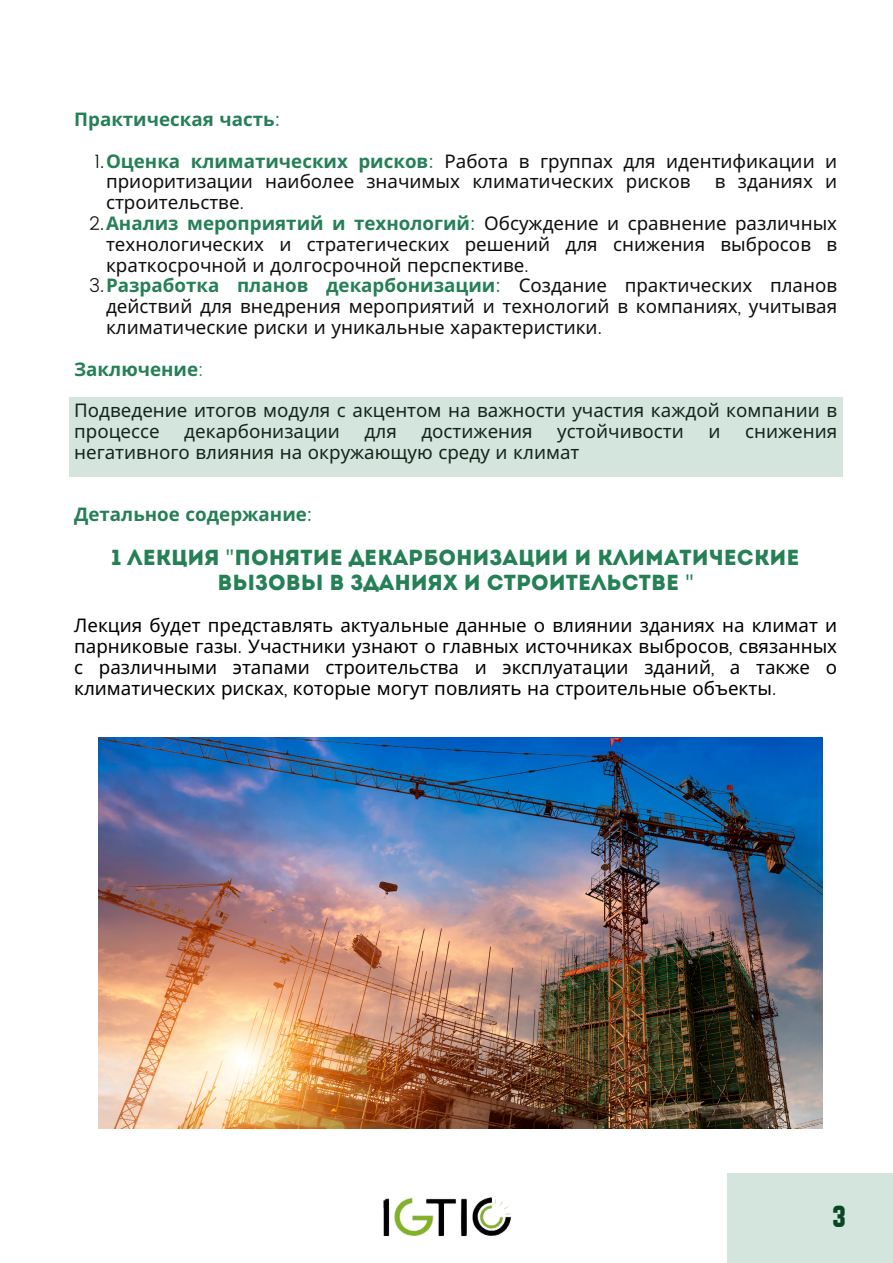
<style>
.page{position:relative;width:893px;height:1263px;background:#fff}
.page>*{position:absolute;margin:0;border:0;box-sizing:border-box;transform-origin:0 0}
.t1{font:31.35px "Cheddar";color:#013919}
.t2{font:21.75px/24.2px "Intro";color:#258056;text-align:center}
.t3{font:18.75px/20.9px "Noto Sans";color:#100f0d}
.t4{font:18.75px/20.9px "Noto Sans";color:#000;text-align:justify}
.t5{font:700 18.75px "Noto Sans";color:#258056}
.s1{font-family:"Poppins";font-weight:400}
.s2{font-family:"Poppins";font-weight:300}
.s3{font-weight:700;color:#258056}
.s4{font-family:"Poppins";color:#258056}
.s5{font-family:"Noto Sans"}
</style>
<div class="page">
<img style="left:383px;top:1197px;width:129px;height:40px">
<div style="left:728px;top:1174px;width:165px;height:89px;background:#d3e5dd"></div>
<div style="left:69px;top:397px;width:773px;height:80px;background:#d3e5dd"></div>
<img style="left:98px;top:738px;width:724px;height:390px">
<p class="t5" style="left:74px;top:106px;width:208px">Практическая часть<span class="s1">:</span></p>
<p class="t3" style="left:106px;top:150px;width:732px;text-indent:-11px"><span class="s2">1.</span><span class="s3">Оценка климатических рисков</span><span class="s4">:</span> Работа в группах для идентификации и приоритизации наиболее значимых климатических рисков</p>
<p class="t3" style="left:715px;top:171px;width:124px">в зданиях и</p>
<p class="t3" style="left:106px;top:191px;width:139px">строительстве<span class="s2">.</span></p>
<p class="t3" style="left:106px;top:212px;width:732px;text-align:justify;text-indent:-17px"><span class="s2">2.</span><span class="s3">Анализ мероприятий и технологий</span><span class="s4">:</span> Обсуждение и сравнение различных технологических и стратегических решений для снижения выбросов в краткосрочной и долгосрочной перспективе<span class="s2">.</span></p>
<p class="t3" style="left:106px;top:275px;width:732px;text-align:justify;text-indent:-17px"><span class="s2">3.</span><span class="s3">Разработка планов декарбонизации</span><span class="s4">:</span> Создание практических планов действий для внедрения мероприятий и технологий в компаниях<span class="s2">,</span> учитывая климатические риски и уникальные характеристики<span class="s2">.</span></p>
<p class="t5" style="left:74px;top:356px;width:131px">Заключение<span class="s2">:</span></p>
<p class="t3" style="left:74px;top:400px;width:764px">Подведение итогов модуля с акцентом на важности участия каждой компании в процессе</p>
<p class="t3" style="left:184px;top:420px;width:157px">декарбонизации</p>
<p class="t3" style="left:364px;top:420px;width:34px">для</p>
<p class="t3" style="left:421px;top:420px;width:113px">достижения</p>
<p class="t3" style="left:557px;top:420px;width:128px">устойчивости</p>
<p class="t3" style="left:708px;top:420px;width:14px">и</p>
<p class="t3" style="left:745px;top:420px;width:94px">снижения</p>
<p class="t3" style="left:74px;top:441px;width:507px">негативного влияния на окружающую среду и климат</p>
<p class="t5" style="left:74px;top:501px;width:240px">Детальное содержание<span class="s1">:</span></p>
<p class="t2" style="left:112px;top:548px;width:689px">1 Лекция <span class="s5">"</span>Понятие декарбонизации и климатические вызовы в зданиях и строительстве <span class="s5">"</span></p>
<p class="t4" style="left:74px;top:614px;width:764px">Лекция будет представлять актуальные данные о влиянии зданиях на климат и парниковые газы<span class="s2">.</span> Участники узнают о главных источниках выбросов<span class="s2">,</span> связанных с различными этапами строительства и эксплуатации зданий<span class="s2">,</span> а также о климатических рисках<span class="s2">,</span> которые могут повлиять на строительные объекты<span class="s2">.</span></p>
<p class="t1" style="left:832px;top:1202px;width:15px">3</p>
</div>
